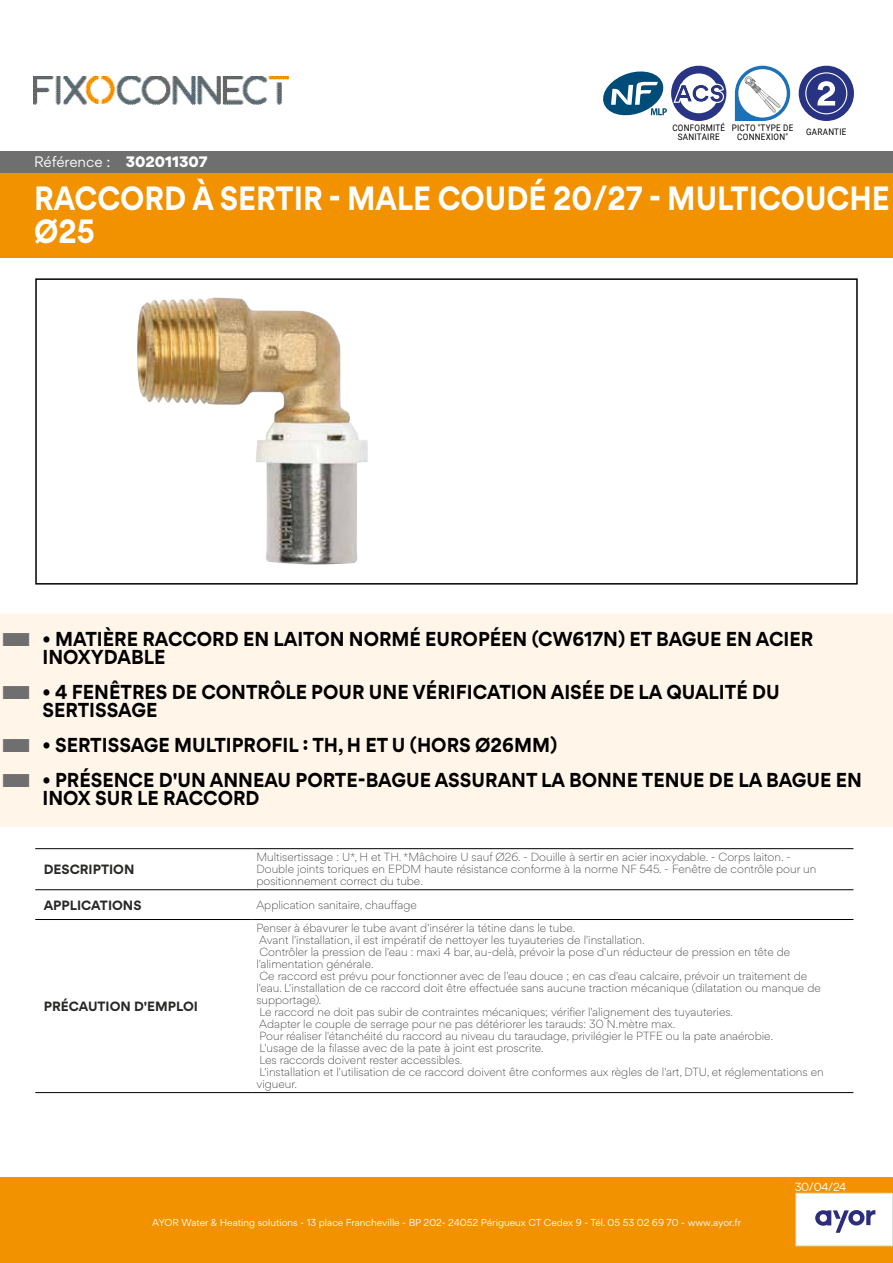
<style>
.page{position:relative;width:893px;height:1263px;background:#fff}
.page>*{position:absolute;margin:0;border:0;box-sizing:border-box;transform-origin:0 0}
.t1{font:700 30px/33px "Gordita";color:#fff;scale:.9 1}
.t2{font:700 18px/18px "Gordita";color:#000;scale:.95 1}
.t3{font:13.5px "Gordita";letter-spacing:-.005em;color:#fff}
.t4{font:700 12px "Gordita";color:#282827}
.t5{font:300 10.5px/12px "Gordita";color:#282827}
.t6{font:10.5px "Gordita";color:#fff}
.t7{font:9px "Gordita";color:#fff}
.t8{font:9px/9px "Roboto";letter-spacing:.035em;color:#000;text-align:center;scale:.9 1}
.s1{font-weight:900}
</style>
<div class="page">
<div style="left:0;top:1178px;width:893px;height:85px;background:#f39200"></div>
<div style="left:796px;top:1193px;width:97px;height:53px;background:#fff"></div>
<div style="left:795px;top:1193px;width:98px;height:53px;border:1px solid #dadada"></div>
<img style="left:137px;top:298px;width:231px;height:266px">
<div style="left:0;top:172px;width:893px;height:85px;background:#f39200"></div>
<hr style="left:35px;top:848px;width:217px;height:1px;background:#000">
<hr style="left:252px;top:848px;width:601px;height:1px;background:#000">
<hr style="left:35px;top:889px;width:217px;height:1px;background:#000">
<hr style="left:252px;top:889px;width:601px;height:1px;background:#000">
<hr style="left:35px;top:919px;width:217px;height:1px;background:#000">
<hr style="left:252px;top:919px;width:601px;height:1px;background:#000">
<hr style="left:35px;top:1092px;width:217px;height:1px;background:#000">
<hr style="left:252px;top:1092px;width:601px;height:1px;background:#000">
<svg style="left:603px;top:71px;width:64px;height:44px"></svg>
<div style="left:671px;top:66px;width:55px;height:55px;background:#293584;border-radius:50%"></div>
<div style="left:679px;top:73px;width:40px;height:40px;background:#fff;border-radius:50%"></div>
<svg style="left:673px;top:84px;width:51px;height:19px"></svg>
<svg style="left:735px;top:66px;width:55px;height:55px"></svg>
<div style="left:799px;top:66px;width:55px;height:55px;background:#293384;border-radius:50%"></div>
<svg style="left:805px;top:72px;width:42px;height:42px"></svg>
<div style="left:35px;top:278px;width:823px;height:307px;border:2px solid #000"></div>
<div style="left:0;top:614px;width:893px;height:71px;background:#fff5e9"></div>
<div style="left:0;top:667px;width:893px;height:71px;background:#fff5e9"></div>
<div style="left:0;top:720px;width:893px;height:53px;background:#fff5e9"></div>
<div style="left:0;top:755px;width:893px;height:71px;background:#fff5e9"></div>
<svg style="left:815px;top:1210px;width:60px;height:23px"></svg>
<img style="left:33px;top:77px;width:255px;height:28px">
<div style="left:0;top:151px;width:893px;height:21px;background:#706f6f"></div>
<p class="t3" style="left:34px;top:152px;width:175px">Référence : <span class="s1">302011307</span></p>
<p class="t8" style="left:672px;top:122px;width:60px">CONFORMITÉ<br>SANITAIRE</p>
<p class="t8" style="left:732px;top:122px;width:70px">PICTO "TYPE DE<br>CONNEXION"</p>
<p class="t8" style="left:806px;top:127px;width:46px">GARANTIE</p>
<h1 class="t1" style="left:34px;top:182px;width:952px">RACCORD À SERTIR - MALE COUDÉ 20/27 - MULTICOUCHE<br>Ø25</h1>
<h2 class="t2" style="left:43px;top:629px;width:813px">• MATIÈRE RACCORD EN LAITON NORMÉ EUROPÉEN (CW617N) ET BAGUE EN ACIER<br>INOXYDABLE</h2>
<h2 class="t2" style="left:43px;top:682px;width:777px">• 4 FENÊTRES DE CONTRÔLE POUR UNE VÉRIFICATION AISÉE DE LA QUALITÉ DU<br>SERTISSAGE</h2>
<h2 class="t2" style="left:43px;top:735px;width:543px">• SERTISSAGE MULTIPROFIL : TH, H ET U (HORS Ø26MM)</h2>
<h2 class="t2" style="left:43px;top:770px;width:864px">• PRÉSENCE D'UN ANNEAU PORTE-BAGUE ASSURANT LA BONNE TENUE DE LA BAGUE EN<br>INOX SUR LE RACCORD</h2>
<p class="t4" style="left:44px;top:860px;width:92px">DESCRIPTION</p>
<p class="t5" style="left:256px;top:851px;width:561px">Multisertissage : U*, H et TH. *Mâchoire U sauf Ø26. - Douille à sertir en acier inoxydable. - Corps laiton. -<br>Double joints toriques en EPDM haute résistance conforme à la norme NF 545. - Fenêtre de contrôle pour un positionnement correct du tube.</p>
<p class="t4" style="left:44px;top:895px;width:99px">APPLICATIONS</p>
<p class="t5" style="left:256px;top:898px;width:162px">Application sanitaire, chauffage</p>
<p class="t4" style="left:44px;top:997px;width:156px">PRÉCAUTION D'EMPLOI</p>
<p class="t5" style="left:256px;top:922px;width:569px">Penser à ébavurer le tube avant d'insérer la tétine dans le tube.<br>Avant l'installation, il est impératif de nettoyer les tuyauteries de l'installation.<br>Contrôler la pression de l'eau : maxi 4 bar, au-delà, prévoir la pose d'un réducteur de pression en tête de l'alimentation générale.<br>Ce raccord est prévu pour fonctionner avec de l'eau douce ; en cas d'eau calcaire, prévoir un traitement de l'eau. L'installation de ce raccord doit être effectuée sans aucune traction mécanique (dilatation ou manque de supportage).<br>Le raccord ne doit pas subir de contraintes mécaniques; vérifier l'alignement des tuyauteries.<br>Adapter le couple de serrage pour ne pas détériorer les tarauds: 30 N.mètre max.<br>Pour réaliser l'étanchéité du raccord au niveau du taraudage, privilégier le PTFE ou la pate anaérobie.<br>L'usage de la filasse avec de la pate à joint est proscrite.<br>Les raccords doivent rester accessibles.<br>L'installation et l'utilisation de ce raccord doivent être conformes aux règles de l'art, DTU, et réglementations en vigueur.</p>
<p class="t6" style="left:795px;top:1179px;width:53px">30/04/24</p>
<p class="t7" style="left:152px;top:1216px;width:590px">AYOR Water &amp; Heating solutions - 13 place Francheville - BP 202- 24052 Périgueux CT Cedex 9 - Tél. 05 53 02 69 70 - www.ayor.fr</p>
</div>
